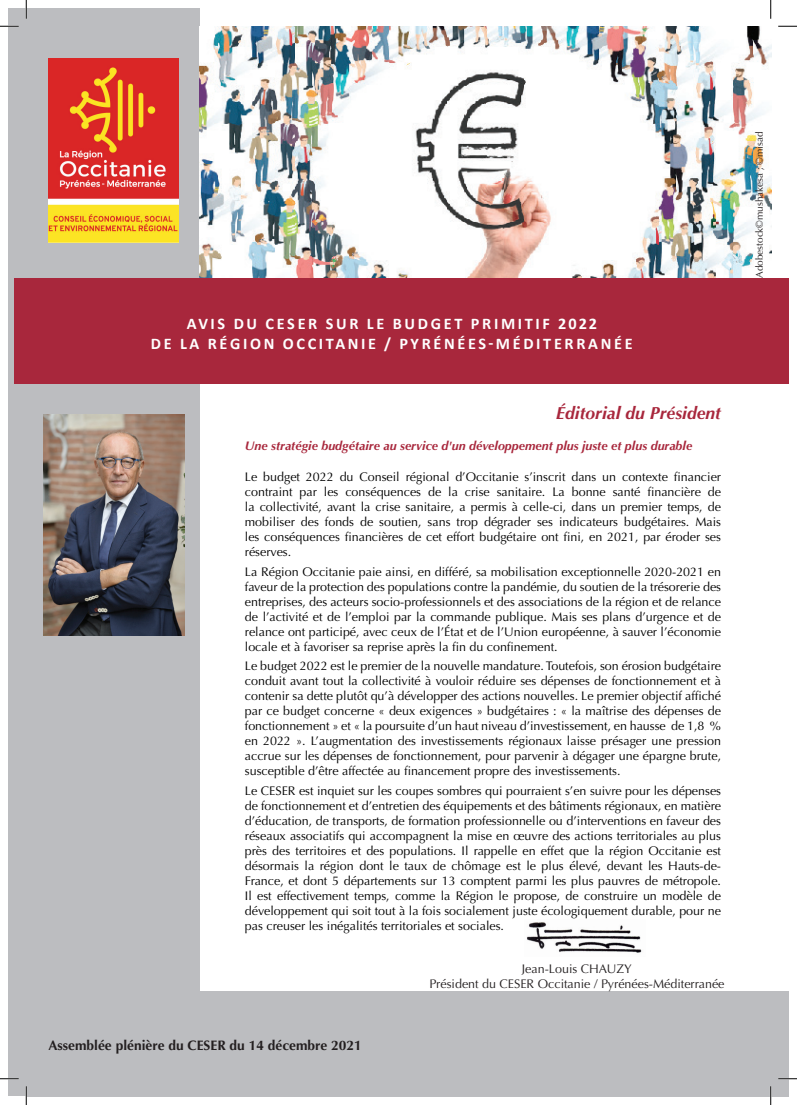
<style>
.page{position:relative;width:797px;height:1105px;background:#fff}
.page>*{position:absolute;margin:0;border:0;box-sizing:border-box;transform-origin:0 0}
.t1{font:italic 700 17.5px "Optima";color:#a8273c}
.t2{font:700 16.25px/19.5px "Calibri";letter-spacing:.165em;color:#fff;text-align:center}
.t3{font:700 13.75px "Optima";color:#231f20}
.t4{font:12.5px/15px "Optima";color:#000;text-align:justify}
.t5{font:italic 700 12.5px "Optima";color:#a8273c}
.t6{font:12.5px/15px "Optima";color:#231f20;text-align:center}
.t7{font:10px "Optima";color:#231f20}
</style>
<div class="page">
<div style="left:9px;top:9px;width:191px;height:1087px;background:#bcbdc0"></div>
<div style="left:27px;top:991px;width:761px;height:105px;background:#bcbdc0"></div>
<img style="left:527px;top:922px;width:115px;height:31px">
<img style="left:44px;top:414px;width:140px;height:222px">
<div style="left:14px;top:278px;width:774px;height:105px;background:#a8273c"></div>
<img style="left:48px;top:59px;width:130px;height:183px">
<img style="left:200px;top:26px;width:571px;height:252px">
<svg style="left:0;top:25px;width:19px;height:2px"></svg>
<svg style="left:778px;top:25px;width:19px;height:2px"></svg>
<svg style="left:0;top:1078px;width:19px;height:1px"></svg>
<svg style="left:778px;top:1078px;width:19px;height:1px"></svg>
<svg style="left:25px;top:0;width:2px;height:19px"></svg>
<svg style="left:25px;top:1086px;width:2px;height:19px"></svg>
<svg style="left:770px;top:0;width:1px;height:19px"></svg>
<svg style="left:770px;top:1086px;width:1px;height:19px"></svg>
<h2 class="t2" style="left:151px;top:314px;width:483px">AVIS DU CESER SUR LE BUDGET PRIMITIF 2022<br>DE LA RÉGION OCCITANIE / PYRÉNÉES-MÉDITERRANÉE</h2>
<h1 class="t1" style="left:556px;top:402px;width:167px">Éditorial du Président</h1>
<p class="t5" style="left:245px;top:438px;width:449px">Une stratégie budgétaire au service d'un développement plus juste et plus durable</p>
<p class="t4" style="left:245px;top:470px;width:477px">Le budget 2022 du Conseil régional d’Occitanie s’inscrit dans un contexte financier contraint par les conséquences de la crise sanitaire. La bonne santé financière de la collectivité, avant la crise sanitaire, a permis à celle-ci, dans un premier temps, de mobiliser des fonds de soutien, sans trop dégrader ses indicateurs budgétaires. Mais les conséquences financières de cet effort budgétaire ont fini, en 2021, par éroder ses réserves.</p>
<p class="t4" style="left:245px;top:564px;width:478px">La Région Occitanie paie ainsi, en différé, sa mobilisation exceptionnelle 2020-2021 en faveur de la protection des populations contre la pandémie, du soutien de la trésorerie des entreprises, des acteurs socio-professionnels et des associations de la région et de relance de l’activité et de l’emploi par la commande publique. Mais ses plans d’urgence et de relance ont participé, avec ceux de l’État et de l’Union européenne, à sauver l’économie locale et à favoriser sa reprise après la fin du confinement.</p>
<p class="t4" style="left:245px;top:659px;width:478px">Le budget 2022 est le premier de la nouvelle mandature. Toutefois, son érosion budgétaire conduit avant tout la collectivité à vouloir réduire ses dépenses de fonctionnement et à contenir sa dette plutôt qu’à développer des actions nouvelles. Le premier objectif affiché par ce budget concerne « deux exigences » budgétaires : « la maîtrise des dépenses de fonctionnement » et « la poursuite d’un haut niveau d’investissement, en hausse de 1,8 % en 2022 ». L’augmentation des investissements régionaux laisse présager une pression accrue sur les dépenses de fonctionnement, pour parvenir à dégager une épargne brute, susceptible d’être affectée au financement propre des investissements.</p>
<p class="t4" style="left:245px;top:783px;width:478px">Le CESER est inquiet sur les coupes sombres qui pourraient s’en suivre pour les dépenses de fonctionnement et d’entretien des équipements et des bâtiments régionaux, en matière d’éducation, de transports, de formation professionnelle ou d’interventions en faveur des réseaux associatifs qui accompagnent la mise en œuvre des actions territoriales au plus près des territoires et des populations. Il rappelle en effet que la région Occitanie est désormais la région dont le taux de chômage est le plus élevé, devant les Hauts-de-France, et dont 5 départements sur 13 comptent parmi les plus pauvres de métropole.<br>Il est effectivement temps, comme la Région le propose, de construire un modèle de développement qui soit tout à la fois socialement juste écologiquement durable, pour ne pas creuser les inégalités territoriales et sociales.</p>
<p class="t6" style="left:429px;top:962px;width:297px">Jean-Louis CHAUZY<br>Président du CESER Occitanie / Pyrénées-Méditerranée</p>
<p class="t3" style="left:48px;top:1037px;width:315px">Assemblée plénière du CESER du 14 décembre 2021</p>
<p class="t7" style="left:753px;top:278px;width:148px;rotate:-90deg">Adobestock©mushakesa ; ©misad</p>
</div>
